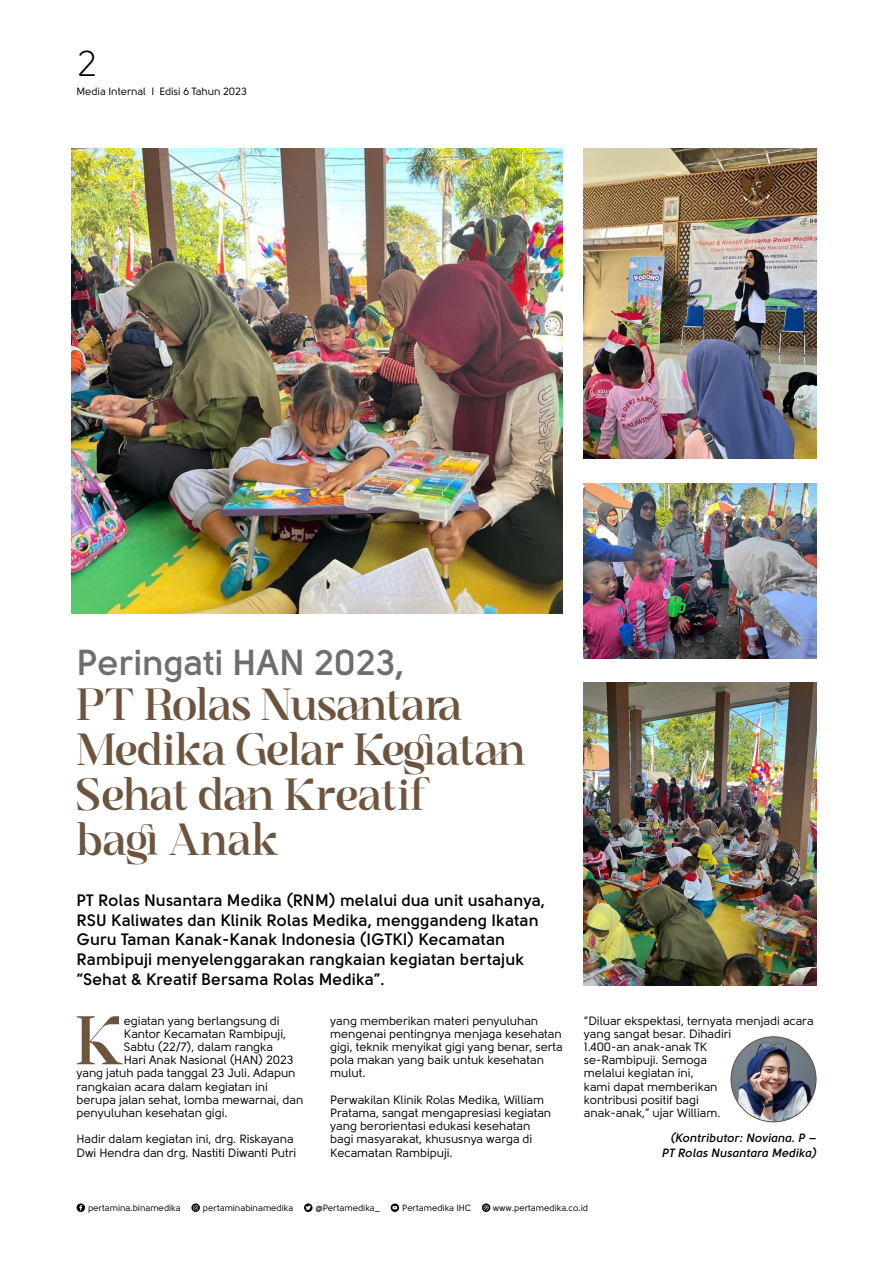
<style>
.page{position:relative;width:893px;height:1263px;background:#fff}
.page>*{position:absolute;margin:0;border:0;box-sizing:border-box;transform-origin:0 0}
.t1{font:68.55px "Sangira";color:#6d543e}
.t2{font:45px/45px "Sangira";color:#6d543e}
.t3{font:700 36px "Solomon Sans Semi";letter-spacing:-.01em;color:#6d6e71}
.t4{font:36px "Solomon Sans Book";color:#000}
.t5{font:700 16.5px/19.8px "Solomon Sans Semi";color:#000}
.t6{font:12px/13.2px "Solomon";color:#000}
.t7{font:12px/14.4px "Solomon Sans Semi Bold Italic";color:#000;text-align:right}
.t8{font:10.5px "Solomon";color:#000}
.t9{font:9px "Solomon";color:#000}
</style>
<div class="page">
<img style="left:584px;top:149px;width:232px;height:309px">
<img style="left:584px;top:484px;width:232px;height:174px">
<img style="left:584px;top:683px;width:232px;height:303px">
<img style="left:71px;top:149px;width:492px;height:465px">
<img style="left:731px;top:1037px;width:85px;height:85px;border-radius:43px">
<svg style="left:191px;top:1203px;width:9px;height:9px"></svg>
<svg style="left:77px;top:1203px;width:8px;height:9px"></svg>
<svg style="left:482px;top:1203px;width:8px;height:9px"></svg>
<svg style="left:391px;top:1203px;width:8px;height:9px"></svg>
<svg style="left:304px;top:1203px;width:9px;height:9px"></svg>
<h3 class="t4" style="left:77px;top:44px;width:22px">2</h3>
<p class="t8" style="left:77px;top:85px;width:172px">Media Internal I Edisi 6 Tahun 2023</p>
<h3 class="t3" style="left:77px;top:642px;width:330px">Peringati HAN 2023,</h3>
<h2 class="t2" style="left:77px;top:682px;width:451px">PT Rolas Nusantara<br>Medika Gelar Kegiatan<br>Sehat dan Kreatif<br>bagi Anak</h2>
<p class="t5" style="left:76px;top:890px;width:470px">PT Rolas Nusantara Medika (RNM) melalui dua unit usahanya, RSU Kaliwates dan Klinik Rolas Medika, menggandeng Ikatan Guru Taman Kanak-Kanak Indonesia (IGTKI) Kecamatan Rambipuji menyelenggarakan rangkaian kegiatan bertajuk “Sehat &amp; Kreatif Bersama Rolas Medika”.</p>
<h1 class="t1" style="left:75px;top:1003px;width:50px">K</h1>
<p class="t6" style="left:124px;top:1014px;width:157px">egiatan yang berlangsung di</p>
<p class="t6" style="left:124px;top:1027px;width:164px">Kantor Kecamatan Rambipuji,</p>
<p class="t6" style="left:124px;top:1040px;width:151px">Sabtu (22/7), dalam rangka</p>
<p class="t6" style="left:124px;top:1053px;width:171px">Hari Anak Nasional (HAN) 2023</p>
<p class="t6" style="left:77px;top:1067px;width:221px">yang jatuh pada tanggal 23 Juli. Adapun</p>
<p class="t6" style="left:77px;top:1080px;width:193px">rangkaian acara dalam kegiatan ini</p>
<p class="t6" style="left:77px;top:1093px;width:228px">berupa jalan sehat, lomba mewarnai, dan</p>
<p class="t6" style="left:77px;top:1106px;width:152px">penyuluhan kesehatan gigi.</p>
<p class="t6" style="left:77px;top:1133px;width:221px">Hadir dalam kegiatan ini, drg. Riskayana<br>Dwi Hendra dan drg. Nastiti Diwanti Putri</p>
<p class="t6" style="left:330px;top:1014px;width:234px">yang memberikan materi penyuluhan mengenai pentingnya menjaga kesehatan gigi, teknik menyikat gigi yang benar, serta pola makan yang baik untuk kesehatan mulut.</p>
<p class="t6" style="left:330px;top:1093px;width:222px">Perwakilan Klinik Rolas Medika, William Pratama, sangat mengapresiasi kegiatan yang berorientasi edukasi kesehatan bagi masyarakat, khususnya warga di Kecamatan Rambipuji.</p>
<p class="t6" style="left:584px;top:1014px;width:231px">“Diluar ekspektasi, ternyata menjadi acara yang sangat besar. Dihadiri<br>1.400-an anak-anak TK<br>se-Rambipuji. Semoga<br>melalui kegiatan ini,<br>kami dapat memberikan<br>kontribusi positif bagi<br>anak-anak,” ujar William.</p>
<p class="t7" style="left:662px;top:1131px;width:156px">(Kontributor: Noviana. P –<br>PT Rolas Nusantara Medika)</p>
<p class="t9" style="left:88px;top:1203px;width:94px">pertamina.binamedika</p>
<p class="t9" style="left:203px;top:1203px;width:92px">pertaminabinamedika</p>
<p class="t9" style="left:316px;top:1203px;width:66px">@Pertamedika_</p>
<p class="t9" style="left:402px;top:1203px;width:71px">Pertamedika IHC</p>
<p class="t9" style="left:493px;top:1203px;width:97px">www.pertamedika.co.id</p>
</div>
